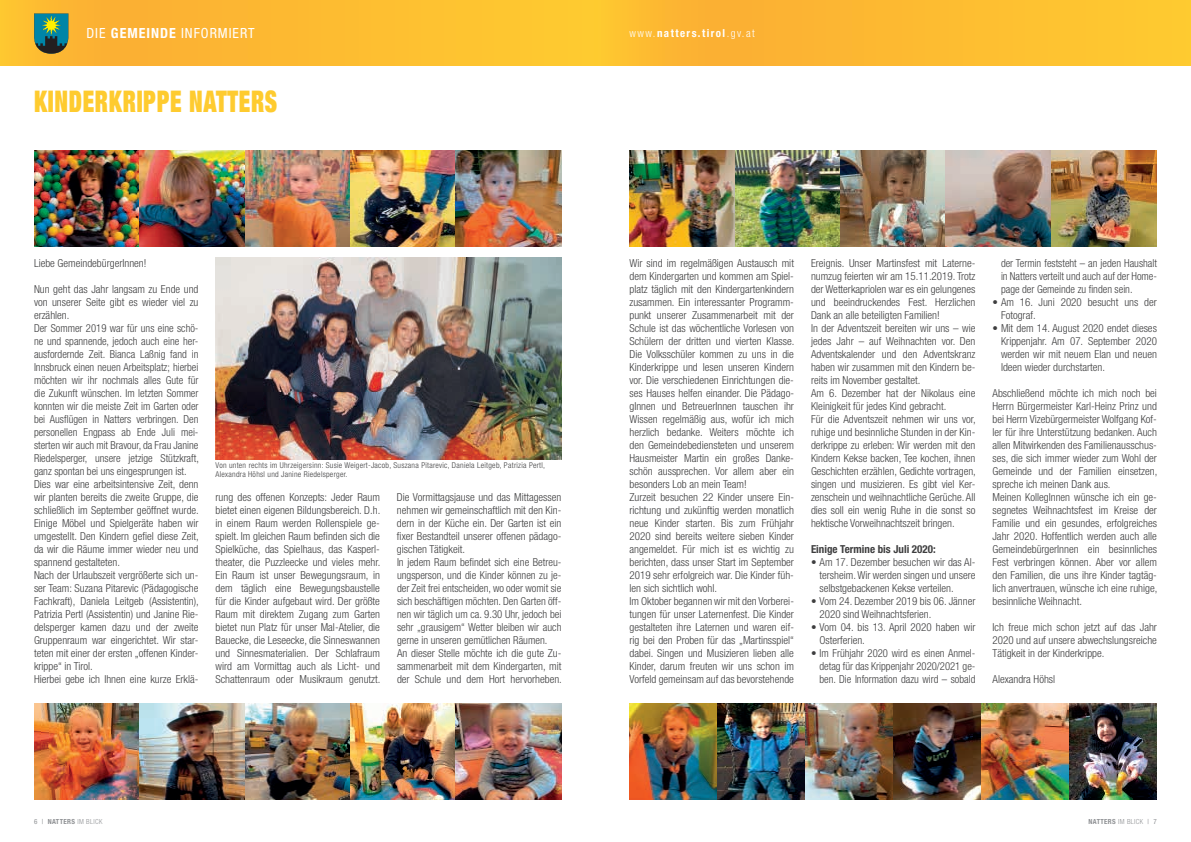
<style>
.page{position:relative;width:1191px;height:842px;background:#fff}
.page>*{position:absolute;margin:0;border:0;box-sizing:border-box;transform-origin:0 0}
.t1{font:900 expanded 29.9px "Helvetica Neue";letter-spacing:.03em;color:#fecb2f;scale:.77 1}
.t2{font:condensed 14px "Helvetica Neue";letter-spacing:.07em;color:#fff}
.t3{font:300 condensed 11px/13px "Helvetica Neue";color:#3e3e3f}
.t4{font:700 condensed 11px "Helvetica Neue";color:#3e3e3f}
.t5{font:700 condensed 11px "Helvetica Neue";letter-spacing:.13em;color:#fff}
.t6{font:300 condensed 8px/9px "Helvetica Neue";letter-spacing:.035em;color:#3e3e3f}
.t7{font:700 condensed 7px "Helvetica Neue";letter-spacing:.05em;color:#8f9194}
.s1{font-weight:700}
.s2{font-weight:300}
.s3{font-weight:400}
</style>
<div class="page">
<div style="left:0;top:0;width:595px;height:65px;background:linear-gradient(to bottom,#fdbc31,#fdbc31)"></div>
<div style="left:595px;top:0;width:596px;height:65px;background:linear-gradient(to bottom,#fdbc31,#fdbc31)"></div>
<svg style="left:34px;top:13px;width:34px;height:41px"></svg>
<img style="left:215px;top:258px;width:346px;height:201px">
<img style="left:34px;top:703px;width:527px;height:96px">
<img style="left:629px;top:703px;width:528px;height:96px">
<img style="left:34px;top:150px;width:527px;height:97px">
<img style="left:629px;top:150px;width:528px;height:97px">
<p class="t2" style="left:86px;top:25px;width:170px">DIE <span class="s1">GEMEINDE</span> INFORMIERT</p>
<h1 class="t1" style="left:34px;top:82px;width:317px">KINDERKRIPPE NATTERS</h1>
<p class="t3" style="left:34px;top:256px;width:114px">Liebe GemeindebürgerInnen!</p>
<p class="t3" style="left:34px;top:282px;width:166px">Nun geht das Jahr langsam zu Ende und von unserer Seite gibt es wieder viel zu erzählen.<br>Der Sommer 2019 war für uns eine schö&shy;ne und spannende, jedoch auch eine her&shy;ausfordernde Zeit. Bianca Laßnig fand in Innsbruck einen neuen Arbeitsplatz; hierbei möchten wir ihr nochmals alles Gute für die Zukunft wünschen. Im letzten Sommer konnten wir die meiste Zeit im Garten oder bei Ausflügen in Natters verbringen. Den personellen Engpass ab Ende Juli mei&shy;sterten wir auch mit Bravour, da Frau Janine Riedelsperger, unsere jetzige Stützkraft, ganz spontan bei uns eingesprungen ist.<br>Dies war eine arbeitsintensive Zeit, denn wir planten bereits die zweite Gruppe, die schließlich im September geöffnet wurde.<br>Einige Möbel und Spielgeräte haben wir umgestellt. Den Kindern gefiel diese Zeit, da wir die Räume immer wieder neu und spannend gestalteten.<br>Nach der Urlaubszeit vergrößerte sich un&shy;ser Team: Suzana Pitarevic (Pädagogische Fachkraft), Daniela Leitgeb (Assistentin), Patrizia Pertl (Assistentin) und Janine Rie&shy;delsperger kamen dazu und der zweite Gruppenraum war eingerichtet. Wir star&shy;teten mit einer der ersten „offenen Kinder&shy;krippe“ in Tirol.<br>Hierbei gebe ich Ihnen eine kurze Erklä-</p>
<p class="t6" style="left:215px;top:461px;width:331px">Von unten rechts im Uhrzeigersinn: Susie Weigert-Jacob, Suszana Pitarevic, Daniela Leitgeb, Patrizia Pertl,<br>Alexandra Höhsl und Janine Riedelsperger.</p>
<p class="t3" style="left:215px;top:490px;width:166px;text-align:justify">rung des offenen Konzepts: Jeder Raum bietet einen eigenen Bildungsbereich. D.h. in einem Raum werden Rollenspiele ge&shy;spielt. Im gleichen Raum befinden sich die Spielküche, das Spielhaus, das Kasperl&shy;theater, die Puzzleecke und vieles mehr.<br>Ein Raum ist unser Bewegungsraum, in dem täglich eine Bewegungsbaustelle für die Kinder aufgebaut wird. Der größte Raum mit direktem Zugang zum Garten bietet nun Platz für unser Mal-Atelier, die Bauecke, die Leseecke, die Sinneswannen und Sinnesmaterialien. Der Schlafraum wird am Vormittag auch als Licht- und Schattenraum oder Musikraum genutzt.</p>
<p class="t3" style="left:397px;top:490px;width:166px">Die Vormittagsjause und das Mittagessen nehmen wir gemeinschaftlich mit den Kin&shy;dern in der Küche ein. Der Garten ist ein fixer Bestandteil unserer offenen pädago&shy;gischen Tätigkeit.<br>In jedem Raum befindet sich eine Betreu&shy;ungsperson, und die Kinder können zu je&shy;der Zeit frei entscheiden, wo oder womit sie sich beschäftigen möchten. Den Garten öff&shy;nen wir täglich um ca. 9.30 Uhr, jedoch bei sehr „grausigem“ Wetter bleiben wir auch gerne in unseren gemütlichen Räumen.<br>An dieser Stelle möchte ich die gute Zu&shy;sammenarbeit mit dem Kindergarten, mit der Schule und dem Hort hervorheben.</p>
<p class="t5" style="left:629px;top:26px;width:127px"><span class="s2">www.</span>natters.tirol<span class="s2">.gv.at</span></p>
<p class="t3" style="left:629px;top:256px;width:166px">Wir sind im regelmäßigen Austausch mit dem Kindergarten und kommen am Spiel&shy;platz täglich mit den Kindergartenkindern zusammen. Ein interessanter Programm&shy;punkt unserer Zusammenarbeit mit der Schule ist das wöchentliche Vorlesen von Schülern der dritten und vierten Klasse.<br>Die Volksschüler kommen zu uns in die Kinderkrippe und lesen unseren Kindern vor. Die verschiedenen Einrichtungen die&shy;ses Hauses helfen einander. Die Pädago&shy;gInnen und BetreuerInnen tauschen ihr Wissen regelmäßig aus, wofür ich mich herzlich bedanke. Weiters möchte ich den Gemeindebediensteten und unserem Hausmeister Martin ein großes Danke&shy;schön aussprechen. Vor allem aber ein besonders Lob an mein Team!<br>Zurzeit besuchen 22 Kinder unsere Ein&shy;richtung und zukünftig werden monatlich neue Kinder starten. Bis zum Frühjahr 2020 sind bereits weitere sieben Kinder angemeldet. Für mich ist es wichtig zu berichten, dass unser Start im September 2019 sehr erfolgreich war. Die Kinder füh&shy;len sich sichtlich wohl.<br>Im Oktober begannen wir mit den Vorberei&shy;tungen für unser Laternenfest. Die Kinder gestalteten ihre Laternen und waren eif&shy;rig bei den Proben für das „Martinsspiel“ dabei. Singen und Musizieren lieben alle Kinder, darum freuten wir uns schon im Vorfeld gemeinsam auf das bevorstehende</p>
<p class="t3" style="left:811px;top:256px;width:166px">Ereignis. Unser Martinsfest mit Laterne&shy;numzug feierten wir am 15.11.2019. Trotz der Wetterkapriolen war es ein gelungenes und beeindruckendes Fest. Herzlichen Dank an alle beteiligten Familien!<br>In der Adventszeit bereiten wir uns – wie jedes Jahr – auf Weihnachten vor. Den Adventskalender und den Adventskranz haben wir zusammen mit den Kindern be&shy;reits im November gestaltet.<br>Am 6. Dezember hat der Nikolaus eine Kleinigkeit für jedes Kind gebracht.<br>Für die Adventszeit nehmen wir uns vor, ruhige und besinnliche Stunden in der Kin&shy;derkrippe zu erleben: Wir werden mit den Kindern Kekse backen, Tee kochen, ihnen Geschichten erzählen, Gedichte vortragen, singen und musizieren. Es gibt viel Ker&shy;zenschein und weihnachtliche Gerüche. All dies soll ein wenig Ruhe in die sonst so hektische Vorweihnachtszeit bringen.</p>
<p class="t4" style="left:811px;top:542px;width:126px">Einige Termine bis Juli 2020:</p>
<p class="t3" style="left:819px;top:555px;width:157px;text-align:justify;text-indent:-9px">• Am 17. Dezember besuchen wir das Al&shy;tersheim. Wir werden singen und unsere selbstgebackenen Kekse verteilen.</p>
<p class="t3" style="left:819px;top:594px;width:157px;text-indent:-9px">• Vom 24. Dezember 2019 bis 06. Jänner<br>2020 sind Weihnachtsferien.</p>
<p class="t3" style="left:819px;top:620px;width:157px;text-indent:-9px">• Vom 04. bis 13. April 2020 haben wir<br>Osterferien.</p>
<p class="t3" style="left:819px;top:646px;width:157px;text-align:justify;text-indent:-9px">• Im Frühjahr 2020 wird es einen Anmel&shy;detag für das Krippenjahr 2020/2021 ge&shy;ben. Die Information dazu wird – sobald</p>
<p class="t3" style="left:1001px;top:256px;width:157px;text-align:justify">der Termin feststeht – an jeden Haushalt in Natters verteilt und auch auf der Home&shy;page der Gemeinde zu finden sein.</p>
<p class="t3" style="left:1001px;top:295px;width:157px;text-indent:-9px">• Am 16. Juni 2020 besucht uns der<br>Fotograf.</p>
<p class="t3" style="left:1001px;top:321px;width:157px;text-align:justify;text-indent:-9px">• Mit dem 14. August 2020 endet dieses Krippenjahr. Am 07. September 2020 werden wir mit neuem Elan und neuen Ideen wieder durchstarten.</p>
<p class="t3" style="left:992px;top:386px;width:166px">Abschließend möchte ich mich noch bei Herrn Bürgermeister Karl-Heinz Prinz und bei Herrn Vizebürgermeister Wolfgang Kof&shy;ler für ihre Unterstützung bedanken. Auch allen Mitwirkenden des Familienausschus&shy;ses, die sich immer wieder zum Wohl der Gemeinde und der Familien einsetzen, spreche ich meinen Dank aus.<br>Meinen KollegInnen wünsche ich ein ge&shy;segnetes Weihnachtsfest im Kreise der Familie und ein gesundes, erfolgreiches Jahr 2020. Hoffentlich werden auch alle GemeindebürgerInnen ein besinnliches Fest verbringen können. Aber vor allem den Familien, die uns ihre Kinder tagtäg&shy;lich anvertrauen, wünsche ich eine ruhige, besinnliche Weihnacht.</p>
<p class="t3" style="left:992px;top:620px;width:166px;text-align:justify">Ich freue mich schon jetzt auf das Jahr 2020 und auf unsere abwechslungsreiche Tätigkeit in der Kinderkrippe.</p>
<p class="t3" style="left:992px;top:672px;width:64px">Alexandra Höhsl</p>
<p class="t7" style="left:34px;top:817px;width:70px"><span class="s3">6 |</span> NATTERS <span class="s2">IM BLICK</span></p>
<p class="t7" style="left:1088px;top:817px;width:70px">NATTERS <span class="s2">IM BLICK</span> <span class="s3">| 7</span></p>
</div>
